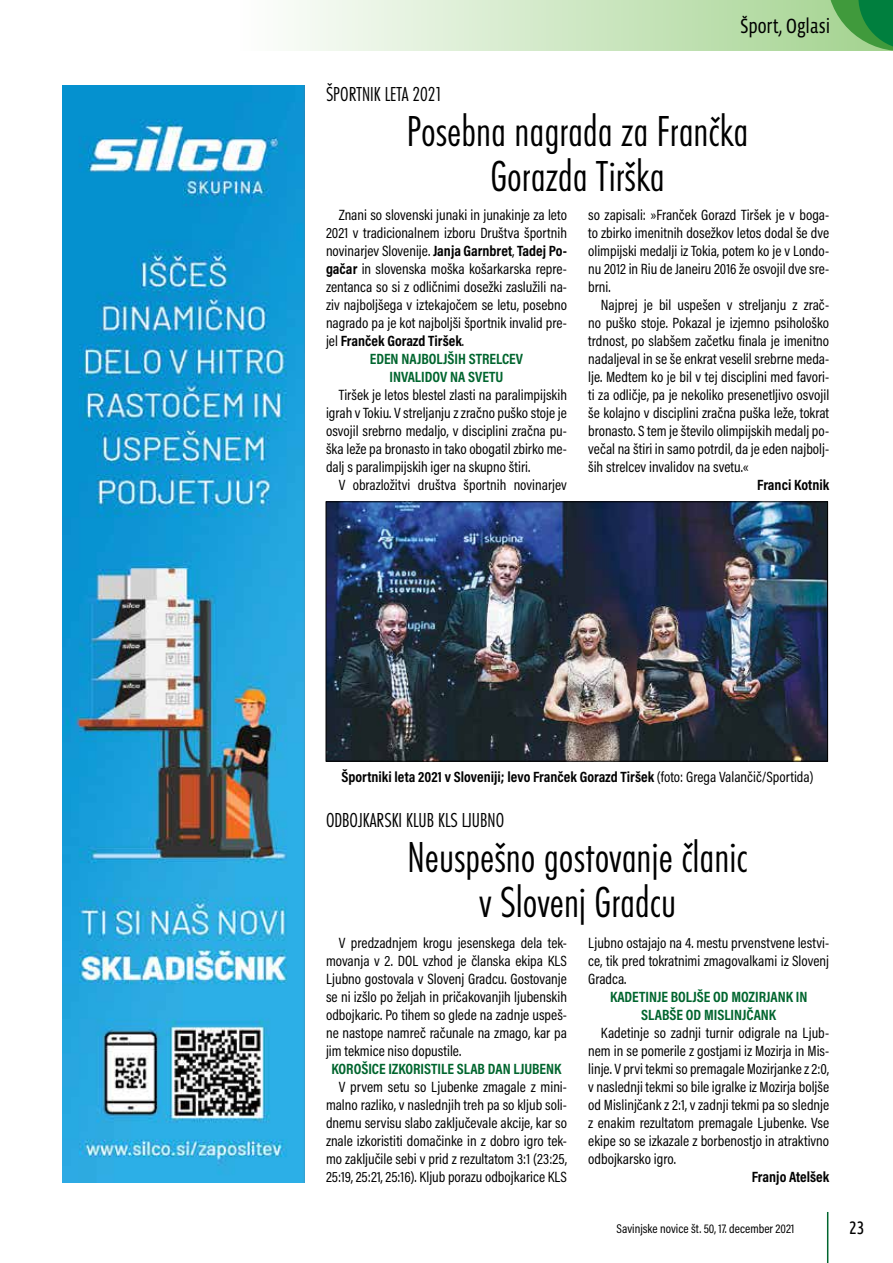
<style>
.page{position:relative;width:893px;height:1263px;background:#fff}
.page>*{position:absolute;margin:0;border:0;box-sizing:border-box;transform-origin:0 0}
.t1{font:45px/45px "Futura TEE Ligh Cond";color:#000;text-align:center}
.t2{font:21px "Futura TEE Ligh Cond";color:#000}
.t3{font:21px "Vista Sans Nar OTCE";color:#000}
.t4{font:18px "Ubuntu Condensed";color:#000}
.t5{font:15px/18px "Acumin Pro Cond";color:#000;text-align:justify}
.t6{font:700 15px "Acumin Pro Cond";color:#000}
.t7{font:700 15px/18px "Acumin Pro Cond";color:#00652e;text-align:center}
.t8{font:12.75px "Acumin Pro Cond";color:#000}
.s1{font-weight:700}
.s2{font-weight:400}
</style>
<div class="page">
<svg style="left:294px;top:0;width:533px;height:51px;background:#d0e8c6"></svg>
<hr style="left:827px;top:1212px;width:1px;height:51px;background:#00652e">
<svg style="left:827px;top:0;width:66px;height:51px;background:#4ea55b"></svg>
<img style="left:62px;top:85px;width:243px;height:1097px">
<img style="left:328px;top:504px;width:498px;height:255px">
<div style="left:326px;top:502px;width:502px;height:259px;border:1px solid #000"></div>
<h2 class="t3" style="left:740px;top:14px;width:92px">Šport, Oglasi</h2>
<h2 class="t2" style="left:326px;top:82px;width:118px">ŠPORTNIK LETA 2021</h2>
<h1 class="t1" style="left:407px;top:108px;width:343px">Posebna nagrada za Frančka<br>Gorazda Tirška</h1>
<p class="t5" style="left:339px;top:206px;width:230px">Znani so slovenski junaki in junakinje za leto</p>
<p class="t5" style="left:326px;top:224px;width:242px">2021 v tradicionalnem izboru Društva športnih</p>
<p class="t5" style="left:326px;top:242px;width:242px">novinarjev Slovenije. <span class="s1">Janja Garnbret</span>, <span class="s1">Tadej Po-</span></p>
<p class="t5" style="left:326px;top:260px;width:242px"><span class="s1">gačar</span> in slovenska moška košarkarska repre-</p>
<p class="t5" style="left:326px;top:278px;width:242px">zentanca so si z odličnimi dosežki zaslužili na-</p>
<p class="t5" style="left:326px;top:296px;width:242px">ziv najboljšega v iztekajočem se letu, posebno</p>
<p class="t5" style="left:326px;top:314px;width:242px">nagrado pa je kot najboljši športnik invalid pre-</p>
<p class="t6" style="left:326px;top:331px;width:139px"><span class="s2">jel</span> Franček Gorazd Tiršek<span class="s2">.</span></p>
<p class="t7" style="left:370px;top:350px;width:155px">EDEN NAJBOLJŠIH STRELCEV</p>
<p class="t7" style="left:390px;top:368px;width:115px">INVALIDOV NA SVETU</p>
<p class="t5" style="left:326px;top:386px;width:242px;text-indent:13px">Tiršek je letos blestel zlasti na paralimpijskih igrah v Tokiu. V streljanju z zračno puško stoje je osvojil srebrno medaljo, v disciplini zračna pu&shy;ška leže pa bronasto in tako obogatil zbirko me&shy;dalj s paralimpijskih iger na skupno štiri.</p>
<p class="t5" style="left:339px;top:476px;width:230px">V obrazložitvi društva športnih novinarjev</p>
<p class="t5" style="left:588px;top:206px;width:242px">so zapisali: »Franček Gorazd Tiršek je v boga&shy;to zbirko imenitnih dosežkov letos dodal še dve olimpijski medalji iz Tokia, potem ko je v Londo&shy;nu 2012 in Riu de Janeiru 2016 že osvojil dve sre&shy;brni.</p>
<p class="t5" style="left:588px;top:296px;width:242px;text-indent:13px">Najprej je bil uspešen v streljanju z zrač&shy;no puško stoje. Pokazal je izjemno psihološko trdnost, po slabšem začetku finala je imenitno nadaljeval in se še enkrat veselil srebrne meda&shy;lje. Medtem ko je bil v tej disciplini med favori&shy;ti za odličje, pa je nekoliko presenetljivo osvojil še kolajno v disciplini zračna puška leže, tokrat bronasto. S tem je število olimpijskih medalj po&shy;večal na štiri in samo potrdil, da je eden najbolj&shy;ših strelcev invalidov na svetu.«</p>
<p class="t6" style="left:757px;top:475px;width:73px">Franci Kotnik</p>
<p class="t6" style="left:341px;top:767px;width:474px">Športniki leta 2021 v Sloveniji; levo Franček Gorazd Tiršek <span class="s2">(foto: Grega Valančič/Sportida)</span></p>
<h2 class="t2" style="left:326px;top:808px;width:180px">ODBOJKARSKI KLUB KLS LJUBNO</h2>
<h1 class="t1" style="left:407px;top:835px;width:342px">Neuspešno gostovanje članic v Slovenj Gradcu</h1>
<p class="t5" style="left:326px;top:933px;width:242px;text-indent:13px">V predzadnjem krogu jesenskega dela tek&shy;movanja v 2. DOL vzhod je članska ekipa KLS Ljubno gostovala v Slovenj Gradcu. Gostovanje se ni izšlo po željah in pričakovanjih ljubenskih odbojkaric. Po tihem so glede na zadnje uspeš&shy;ne nastope namreč računale na zmago, kar pa jim tekmice niso dopustile.</p>
<p class="t7" style="left:331px;top:1059px;width:231px">KOROŠICE IZKORISTILE SLAB DAN LJUBENK</p>
<p class="t5" style="left:326px;top:1077px;width:242px;text-indent:13px">V prvem setu so Ljubenke zmagale z mini&shy;malno razliko, v naslednjih treh pa so kljub soli&shy;dnemu servisu slabo zaključevale akcije, kar so znale izkoristiti domačinke in z dobro igro tek&shy;mo zaključile sebi v prid z rezultatom 3:1 (23:25, 25:19, 25:21, 25:16). Kljub porazu odbojkarice KLS</p>
<p class="t5" style="left:588px;top:933px;width:242px">Ljubno ostajajo na 4. mestu prvenstvene lestvi&shy;ce, tik pred tokratnimi zmagovalkami iz Slovenj Gradca.</p>
<p class="t7" style="left:610px;top:987px;width:199px">KADETINJE BOLJŠE OD MOZIRJANK IN<br>SLABŠE OD MISLINJČANK</p>
<p class="t5" style="left:588px;top:1023px;width:242px;text-indent:13px">Kadetinje so zadnji turnir odigrale na Ljub&shy;nem in se pomerile z gostjami iz Mozirja in Mis&shy;linje. V prvi tekmi so premagale Mozirjanke z 2:0, v naslednji tekmi so bile igralke iz Mozirja boljše od Mislinjčank z 2:1, v zadnji tekmi pa so slednje z enakim rezultatom premagale Ljubenke. Vse ekipe so se izkazale z borbenostjo in atraktivno odbojkarsko igro.</p>
<p class="t6" style="left:752px;top:1167px;width:79px">Franjo Atelšek</p>
<p class="t8" style="left:617px;top:1221px;width:179px">Savinjske novice št. 50, 17. december 2021</p>
<p class="t4" style="left:849px;top:1216px;width:17px">23</p>
</div>
